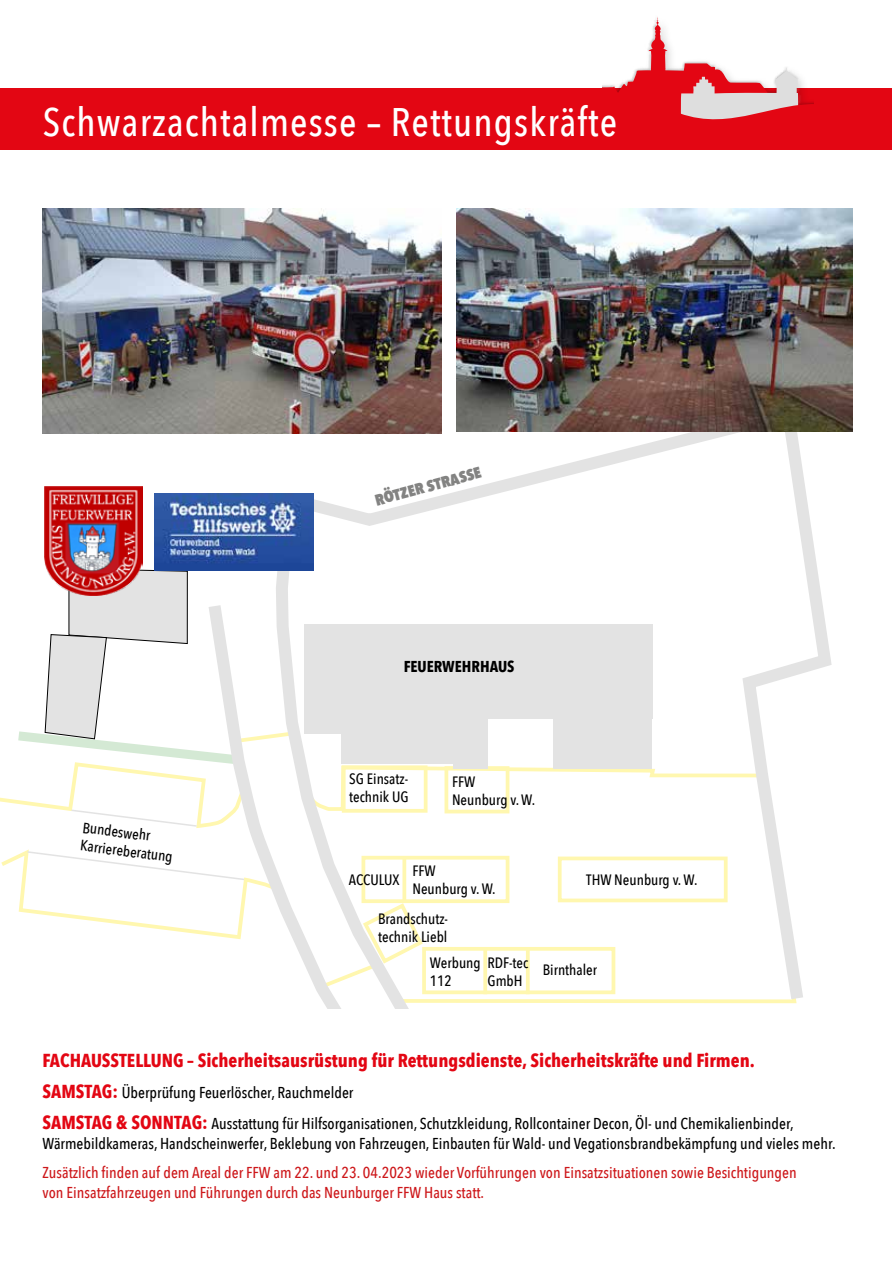
<style>
.page{position:relative;width:892px;height:1262px;background:#fff}
.page>*{position:absolute;margin:0;border:0;box-sizing:border-box;transform-origin:0 0}
.t1{font:500 39.75px "Avenir Next Condensed";letter-spacing:.03em;color:#fff}
.t2{font:700 18.75px "Avenir Next Condensed";color:#e30613}
.t3{font:500 15.75px/31px "Avenir Next Condensed";color:#000}
.t4{font:500 15.75px/20.2px "Avenir Next Condensed";color:#cd171a}
.t5{font:800 15.75px "Avenir Next Condensed";color:#838382}
.t6{font:700 15.75px "Avenir Next Condensed";color:#000}
.t7{font:500 15px/18px "Avenir Next Condensed";color:#000}
.s1{font-weight:700;font-size:18.75px;color:#e30613}
</style>
<div class="page">
<svg style="left:0;top:769px;width:201px;height:166px"></svg>
<svg style="left:270px;top:399px;width:567px;height:610px"></svg>
<svg style="left:201px;top:592px;width:190px;height:417px"></svg>
<svg style="left:26px;top:850px;width:219px;height:31px"></svg>
<svg style="left:70px;top:808px;width:128px;height:19px"></svg>
<div style="left:304px;top:624px;width:347px;height:94px;background:#e3e3e3"></div>
<div style="left:553px;top:685px;width:98px;height:83px;background:#e3e3e3"></div>
<div style="left:304px;top:685px;width:49px;height:48px;background:#e3e3e3"></div>
<div style="left:341px;top:701px;width:146px;height:62px;background:#e3e3e3"></div>
<div style="left:452px;top:733px;width:35px;height:35px;background:#e3e3e3"></div>
<svg style="left:18px;top:569px;width:226px;height:200px"></svg>
<div style="left:0;top:88px;width:891px;height:62px;background:#e30613"></div>
<svg style="left:602px;top:17px;width:211px;height:103px"></svg>
<img style="left:44px;top:486px;width:99px;height:109px">
<img style="left:154px;top:494px;width:159px;height:76px">
<img style="left:456px;top:208px;width:396px;height:223px">
<img style="left:42px;top:208px;width:399px;height:225px">
<h1 class="t1" style="left:43px;top:98px;width:575px">Schwarzachtalmesse – Rettungskräfte</h1>
<p class="t5" style="left:372px;top:491px;width:111px;rotate:-15deg">Rötzer Strass e</p>
<p class="t6" style="left:403px;top:657px;width:112px">Feuerwehrhaus</p>
<p class="t7" style="left:84px;top:818px;width:94px;rotate:7deg">Bundeswehr<br>Karriereberatung</p>
<p class="t7" style="left:349px;top:770px;width:61px">SG Einsatz&shy;technik UG</p>
<p class="t7" style="left:452px;top:772px;width:85px">FFW<br>Neunburg v. W.</p>
<p class="t7" style="left:348px;top:870px;width:52px">ACCULUX</p>
<p class="t7" style="left:412px;top:861px;width:85px">FFW<br>Neunburg v. W.</p>
<p class="t7" style="left:586px;top:870px;width:113px">THW Neunburg v. W.</p>
<p class="t7" style="left:378px;top:910px;width:71px">Brandschutz&shy;technik Liebl</p>
<p class="t7" style="left:430px;top:954px;width:52px">Werbung<br>112</p>
<p class="t7" style="left:487px;top:953px;width:42px">RDF-tec<br>GmbH</p>
<p class="t7" style="left:542px;top:960px;width:56px">Birnthaler</p>
<p class="t2" style="left:43px;top:1048px;width:713px">Fachausstellung – Sicherheitsausrüstung für Rettungsdienste, Sicherheitskräfte und Firmen.</p>
<p class="t3" style="left:43px;top:1076px;width:752px"><span class="s1">Samstag:</span> Überprüfung Feuerlöscher, Rauchmelder<br><span class="s1">samstag &amp; sonntag:</span> Ausstattung für Hilfsorganisationen, Schutzkleidung, Rollcontainer Decon, Öl- und Chemikalienbinder,</p>
<p class="t3" style="left:43px;top:1127px;width:794px">Wärmebildkameras, Handscheinwerfer, Beklebung von Fahrzeugen, Einbauten für Wald- und Vegationsbrandbekämpfung und vieles mehr.</p>
<p class="t4" style="left:43px;top:1162px;width:755px">Zusätzlich finden auf dem Areal der FFW am 22. und 23. 04.2023 wieder Vorführungen von Einsatzsituationen sowie Besichtigungen von Einsatzfahrzeugen und Führungen durch das Neunburger FFW Haus statt.</p>
</div>
